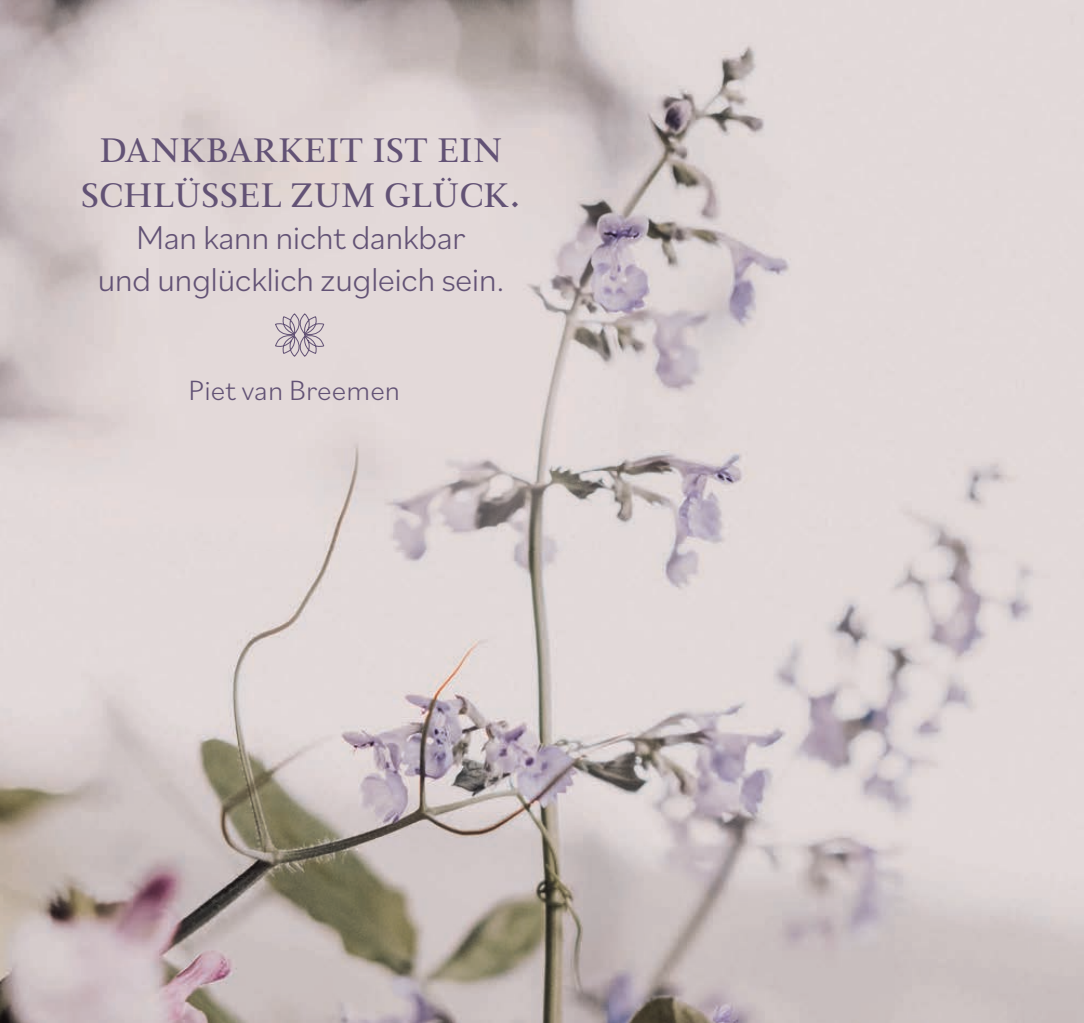
<style>
.page{position:relative;width:1084px;height:1023px;background:#fff}
.page>*{position:absolute;margin:0;border:0;box-sizing:border-box;transform-origin:0 0}
.t1{font:300 34.65px/41.6px "Bilo";letter-spacing:-.02em;color:#625275;text-align:center}
.t2{font:500 33.75px/45px "Magneta";letter-spacing:.02em;color:#625275;text-align:center}
.t3{font:300 29.25px "Bilo";color:#625275}
</style>
<div class="page">
<img style="left:0;top:0;width:1084px;height:1023px">
<img style="left:0;top:0;width:617px;height:551px">
<svg style="left:275px;top:313px;width:50px;height:44px"></svg>
<p class="t2" style="left:81px;top:127px;width:441px">DANKBARKEIT IST EIN<br>SCHLÜSSEL ZUM GLÜCK.</p>
<p class="t1" style="left:97px;top:215px;width:409px">Man kann nicht dankbar<br>und unglücklich zugleich sein.</p>
<p class="t3" style="left:189px;top:370px;width:213px">Piet van Breemen</p>
</div>
